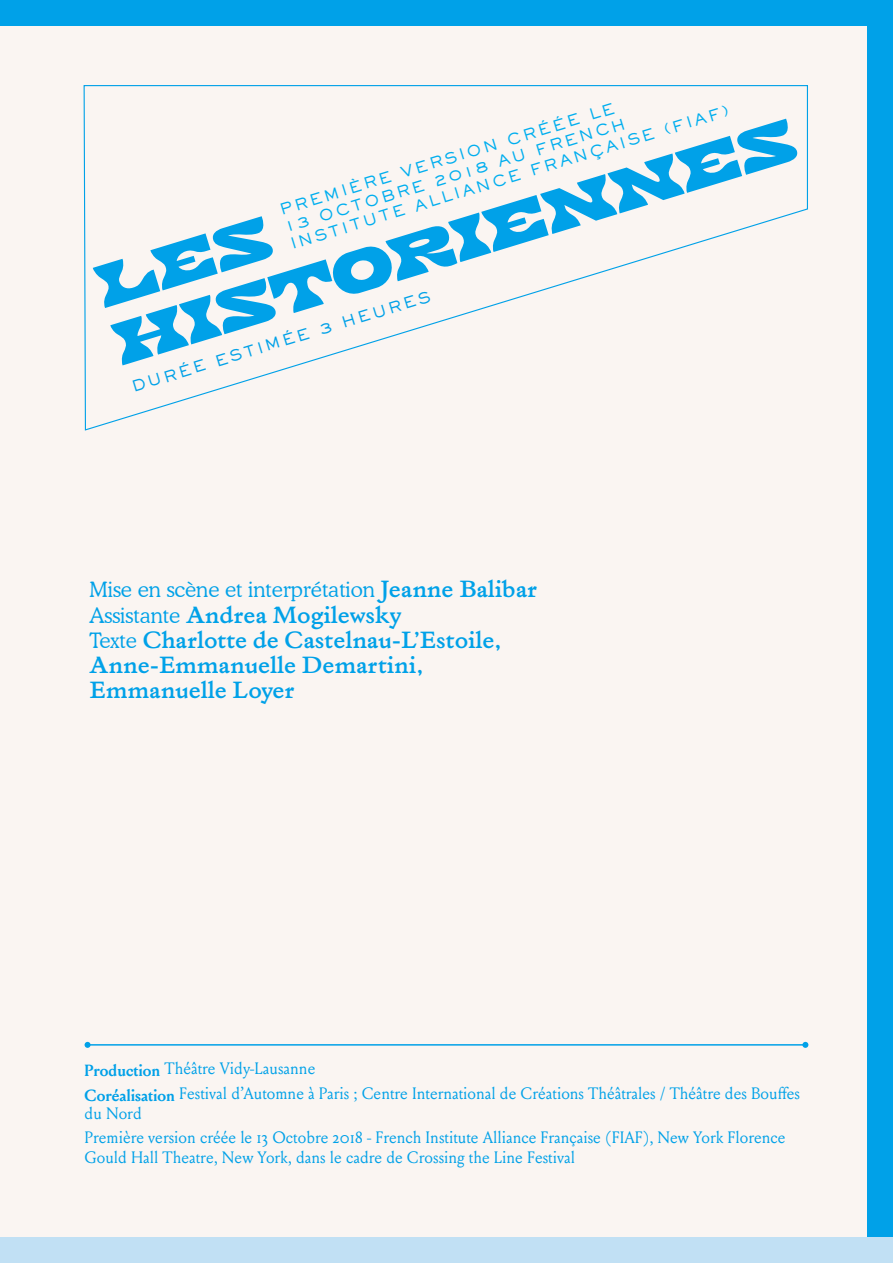
<style>
.page{position:relative;width:893px;height:1263px;background:#faf5f2}
.page>*{position:absolute;margin:0;border:0;box-sizing:border-box;transform-origin:0 0}
.Titre{font:84px "BOUFFES22 V8 Regular";color:#00a1e8}
.Cooper_Lt{font:21px "Dominicale Alpha";color:#00a1e8}
.Cooper_Lt-2{font:300 21px "Cooper BT";color:#00a1e8}
.Louize_bold{font:16.5px/19.8px "Louize";color:#00a1e8}
.Sackers_Medium{font:500 15px/18px "Sackers Gothic Std";color:#00aeef}
.Sackers_Medium-2{font:500 15px "Sackers Gothic Std";color:#00a1e8}
.s1{font-family:"Dominicale Alpha";font-weight:400}
.s2{font-family:"Cooper BT";font-weight:300}
</style>
<div class="page">
<div style="left:867px;top:0;width:26px;height:1263px;background:#00a1e8"></div>
<div style="left:0;top:1237px;width:893px;height:26px;background:#c1e0f4"></div>
<div style="left:0;top:0;width:893px;height:26px;background:#00a1e8"></div>
<svg style="left:83px;top:85px;width:725px;height:346px"></svg>
<hr style="left:88px;top:1044px;width:717px;height:1px;background:#00a1e8">
<svg style="left:85px;top:1042px;width:6px;height:6px"></svg>
<svg style="left:802px;top:1042px;width:6px;height:6px"></svg>
<svg style="left:93px;top:216px;width:182px;height:92px"></svg>
<p class="Sackers_Medium" style="left:277px;top:201px;width:459px;rotate:-17deg">PREMIÈRE VERSION CRÉÉE LE<br>13 OCTOBRE 2018 AU FRENCH<br>INSTITUTE ALLIANCE FRANÇAISE (FIAF)</p>
<p class="Titre" style="left:100px;top:302px;width:78px;rotate:-17deg">HISTORIENNES</p>
<p class="Sackers_Medium-2" style="left:129px;top:377px;width:313px;rotate:-17deg">DURÉE ESTIMÉE 3 HEURES</p>
<p class="Cooper_Lt-2" style="left:90px;top:577px;width:449px">Mise en scène et interprétation <span class="s1">Jeanne Balibar</span></p>
<p class="Cooper_Lt" style="left:90px;top:603px;width:313px"><span class="s2">Assistante</span> Andrea Mogilewsky</p>
<p class="Cooper_Lt" style="left:90px;top:628px;width:413px"><span class="s2">Texte</span> Charlotte de Castelnau-L’Estoile,</p>
<p class="Cooper_Lt" style="left:90px;top:653px;width:335px">Anne-Emmanuelle Demartini,</p>
<p class="Cooper_Lt" style="left:90px;top:679px;width:206px">Emmanuelle Loyer</p>
<p class="Louize_bold" style="left:85px;top:1058px;width:232px"><sub>Production</sub> Théâtre Vidy-Lausanne</p>
<p class="Louize_bold" style="left:85px;top:1083px;width:717px"><sub>Coréalisation</sub> Festival d’Automne à Paris ; Centre International de Créations Théâtrales / Théâtre des Bouffes du Nord</p>
<p class="Louize_bold" style="left:85px;top:1127px;width:703px">Première version créée le 13 Octobre 2018 - French Institute Alliance Française (FIAF), New York Florence<br>Gould Hall Theatre, New York, dans le cadre de Crossing the Line Festival</p>
</div>
